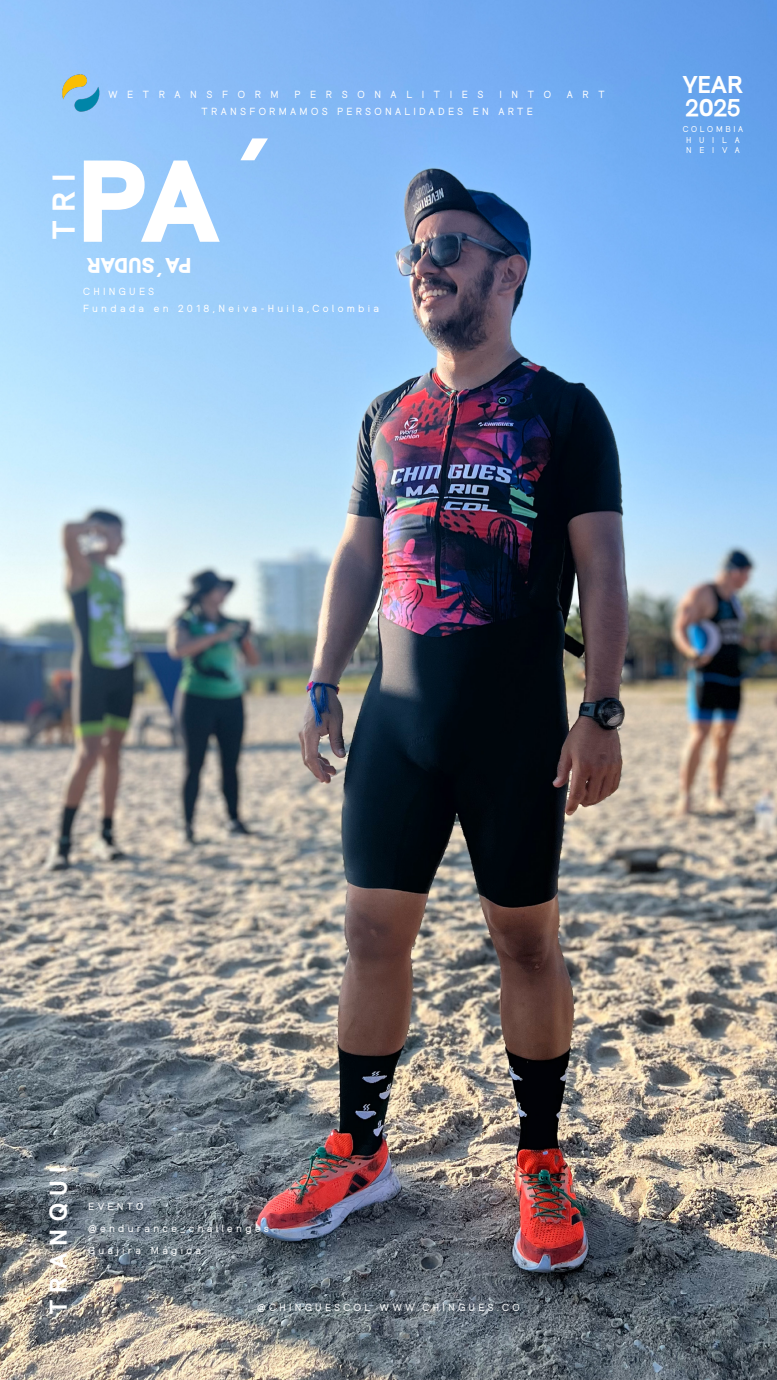
<style>
.page{position:relative;width:777px;height:1380px;background:#fff}
.page>*{position:absolute;margin:0;border:0;box-sizing:border-box;transform-origin:0 0}
.t1{font:800 119.38px "Rovelle Uno";color:#fff}
.t2{font:700 32.5px "Rovelle Uno";color:#fff}
.t3{font:700 25px/23.1px "Rovelle Uno";color:#fff}
.t4{font:700 25px "Rovelle Uno";letter-spacing:.285em;color:#fff}
.t5{font:800 21.88px "Rovelle Uno";color:#fff}
.t6{font:10.62px/22.5px "Rovelle Uno";letter-spacing:.31em;color:#fff}
.t7{font:8.75px/10.5px "Rovelle Uno";letter-spacing:.835em;color:#fff;text-align:center}
</style>
<div class="page">
<img style="left:0;top:0;width:776px;height:1380px">
<img style="left:58px;top:69px;width:47px;height:49px">
<p class="t6" style="left:108px;top:83px;width:172px">W E T R A N S F O R M</p>
<p class="t6" style="left:294px;top:83px;width:190px">P E R S O N A L I T I E S</p>
<p class="t6" style="left:499px;top:83px;width:53px">I N T O</p>
<p class="t6" style="left:566px;top:83px;width:39px">A R T</p>
<p class="t6" style="left:201px;top:100px;width:332px">TRANSFORMAMOS PERSONALIDADES EN ARTE</p>
<h2 class="t2" style="left:44px;top:239px;width:67px;rotate:-90deg">TRI</h2>
<h1 class="t1" style="left:77px;top:129px;width:202px">PA´</h1>
<h3 class="t5" style="left:191px;top:279px;width:107px;rotate:-180deg">PA´SUDAR</h3>
<p class="t6" style="left:83px;top:282px;width:297px;line-height:17.3px">CHINGUES<br>Fundada en 2018,Neiva-Huila,Colombia</p>
<h3 class="t3" style="left:682px;top:73px;width:62px">YEAR<br>2025</h3>
<p class="t7" style="left:682px;top:124px;width:62px">COLOMBIA<br>HUILA<br>NEIVA</p>
<h3 class="t4" style="left:43px;top:1314px;width:148px;rotate:-90deg">TRANQUI</h3>
<p class="t6" style="left:88px;top:1195px;width:57px">EVENTO</p>
<p class="t6" style="left:88px;top:1217px;width:182px">@endurance_challenges<br>Guajira Mágica</p>
<p class="t6" style="left:257px;top:1296px;width:264px">@CHINGUESCOL WWW.CHINGUES.CO</p>
</div>
